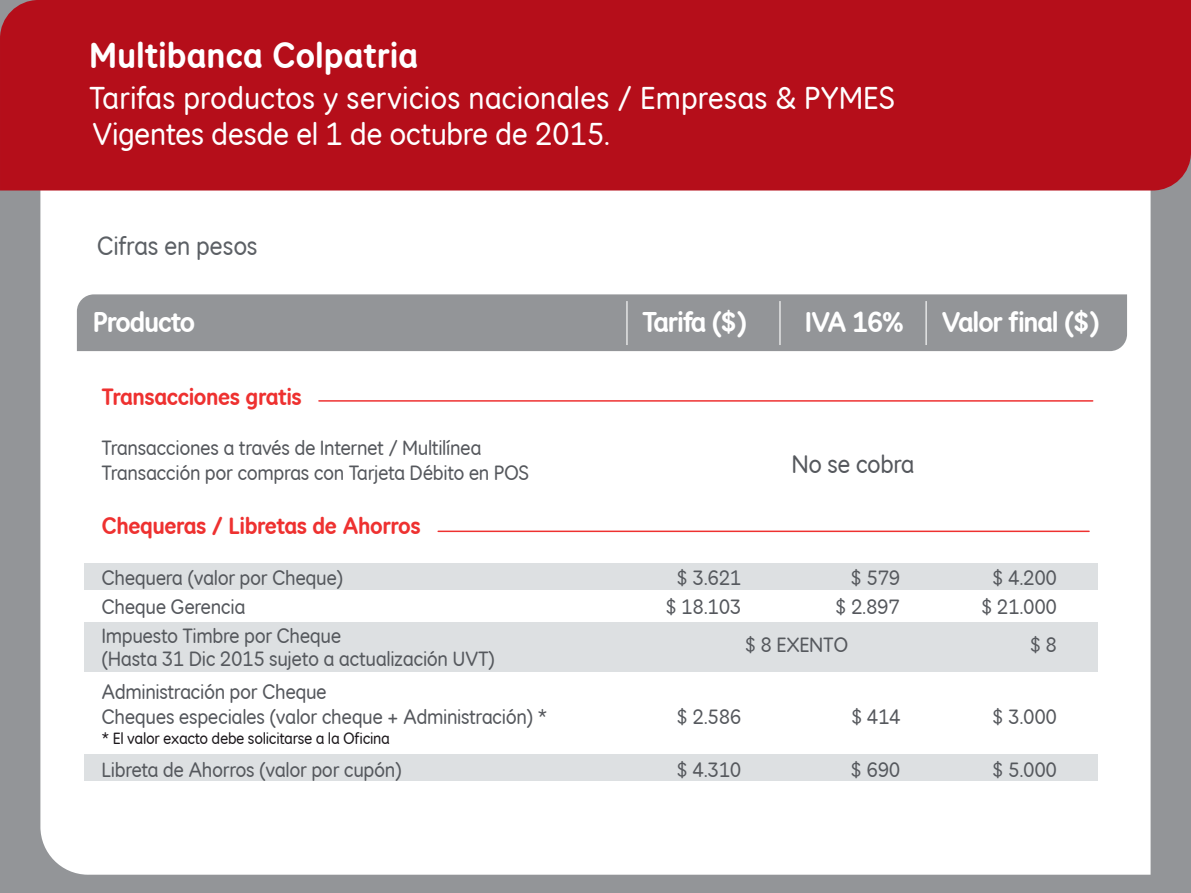
<style>
.page{position:relative;width:1191px;height:893px;background:#939598}
.page>*{position:absolute;margin:0;border:0;box-sizing:border-box;transform-origin:0 0}
.t1{font:700 36.75px "Scotiabank Modern";color:#fff;scale:.96 1}
.t2{font:32.1px/35.7px "Scotiabank Modern";color:#fff;scale:.96 1}
.t3{font:700 29.1px "Scotiabank Modern";letter-spacing:-.04em;color:#fff;scale:.96 1}
.t4{font:26.4px "Scotiabank Modern";letter-spacing:-.015em;color:#5c6065;scale:.96 1}
.t5{font:25.8px "Scotiabank Modern";letter-spacing:-.02em;color:#55585d;scale:.96 1}
.t6{font:700 24px "Scotiabank Modern";letter-spacing:-.02em;color:#ee3130;scale:.96 1}
.t7{font:21px/29.7px "Scotiabank Modern";letter-spacing:-.02em;color:#55585d;scale:.96 1}
.t8{font:16.5px "Scotiabank Modern";letter-spacing:-.02em;color:#1b171b;scale:.96 1}
</style>
<div class="page">
<div style="left:40px;top:191px;width:1110px;height:684px;background:#fff"></div>
<div style="left:0;top:0;width:1191px;height:191px;background:#b50e1a"></div>
<div style="left:84px;top:563px;width:1014px;height:27px;background:#dde0e2"></div>
<div style="left:84px;top:754px;width:1014px;height:27px;background:#dde0e2"></div>
<div style="left:84px;top:622px;width:1014px;height:49px;background:#dde0e2"></div>
<hr style="left:319px;top:400px;width:773px;height:2px;background:#ee3130">
<hr style="left:438px;top:531px;width:651px;height:1px;background:#ee3130">
<svg style="left:77px;top:294px;width:1050px;height:57px"></svg>
<hr style="left:626px;top:301px;width:1px;height:44px;background:#fff">
<hr style="left:779px;top:301px;width:1px;height:44px;background:#fff">
<hr style="left:925px;top:301px;width:1px;height:44px;background:#fff">
<h1 class="t1" style="left:89px;top:35px;width:344px">Multibanca Colpatria</h1>
<h2 class="t2" style="left:89px;top:80px;width:841px">Tarifas productos y servicios nacionales / Empresas &amp; PYMES<br>Vigentes desde el 1 de octubre de 2015.</h2>
<p class="t4" style="left:97px;top:231px;width:169px">Cifras en pesos</p>
<h3 class="t3" style="left:93px;top:306px;width:108px">Producto</h3>
<h3 class="t3" style="left:642px;top:306px;width:111px">Tarifa ($)</h3>
<h3 class="t3" style="left:805px;top:306px;width:105px">IVA 16%</h3>
<h3 class="t3" style="left:941px;top:306px;width:166px">Valor final ($)</h3>
<p class="t6" style="left:101px;top:383px;width:210px">Transacciones gratis</p>
<p class="t7" style="left:101px;top:433px;width:397px">Transacciones a través de Internet / Multilínea</p>
<p class="t7" style="left:101px;top:458px;width:447px">Transacción por compras con Tarjeta Débito en POS</p>
<p class="t6" style="left:101px;top:513px;width:334px">Chequeras / Libretas de Ahorros</p>
<p class="t7" style="left:101px;top:562px;width:253px">Chequera (valor por Cheque)<br>Cheque Gerencia</p>
<p class="t7" style="left:101px;top:623px;width:411px;line-height:23.7px">Impuesto Timbre por Cheque<br>(Hasta 31 Dic 2015 sujeto a actualización UVT)</p>
<p class="t7" style="left:101px;top:679px;width:466px;line-height:25.2px">Administración por Cheque<br>Cheques especiales (valor cheque + Administración) *</p>
<p class="t8" style="left:101px;top:729px;width:302px">* El valor exacto debe solicitarse a la Oficina</p>
<p class="t7" style="left:101px;top:754px;width:314px">Libreta de Ahorros (valor por cupón)</p>
<p class="t5" style="left:791px;top:450px;width:130px">No se cobra</p>
<p class="t7" style="left:676px;top:562px;width:69px">$ 3.621</p>
<p class="t7" style="left:850px;top:562px;width:53px">$ 579</p>
<p class="t7" style="left:992px;top:562px;width:69px">$ 4.200</p>
<p class="t7" style="left:665px;top:592px;width:81px">$ 18.103</p>
<p class="t7" style="left:835px;top:592px;width:69px">$ 2.897</p>
<p class="t7" style="left:981px;top:592px;width:81px">$ 21.000</p>
<p class="t7" style="left:744px;top:630px;width:109px">$ 8 EXENTO</p>
<p class="t7" style="left:1029px;top:630px;width:30px">$ 8</p>
<p class="t7" style="left:676px;top:702px;width:69px">$ 2.586</p>
<p class="t7" style="left:851px;top:702px;width:53px">$ 414</p>
<p class="t7" style="left:992px;top:702px;width:69px">$ 3.000</p>
<p class="t7" style="left:676px;top:754px;width:69px">$ 4.310</p>
<p class="t7" style="left:850px;top:754px;width:53px">$ 690</p>
<p class="t7" style="left:992px;top:754px;width:69px">$ 5.000</p>
</div>
